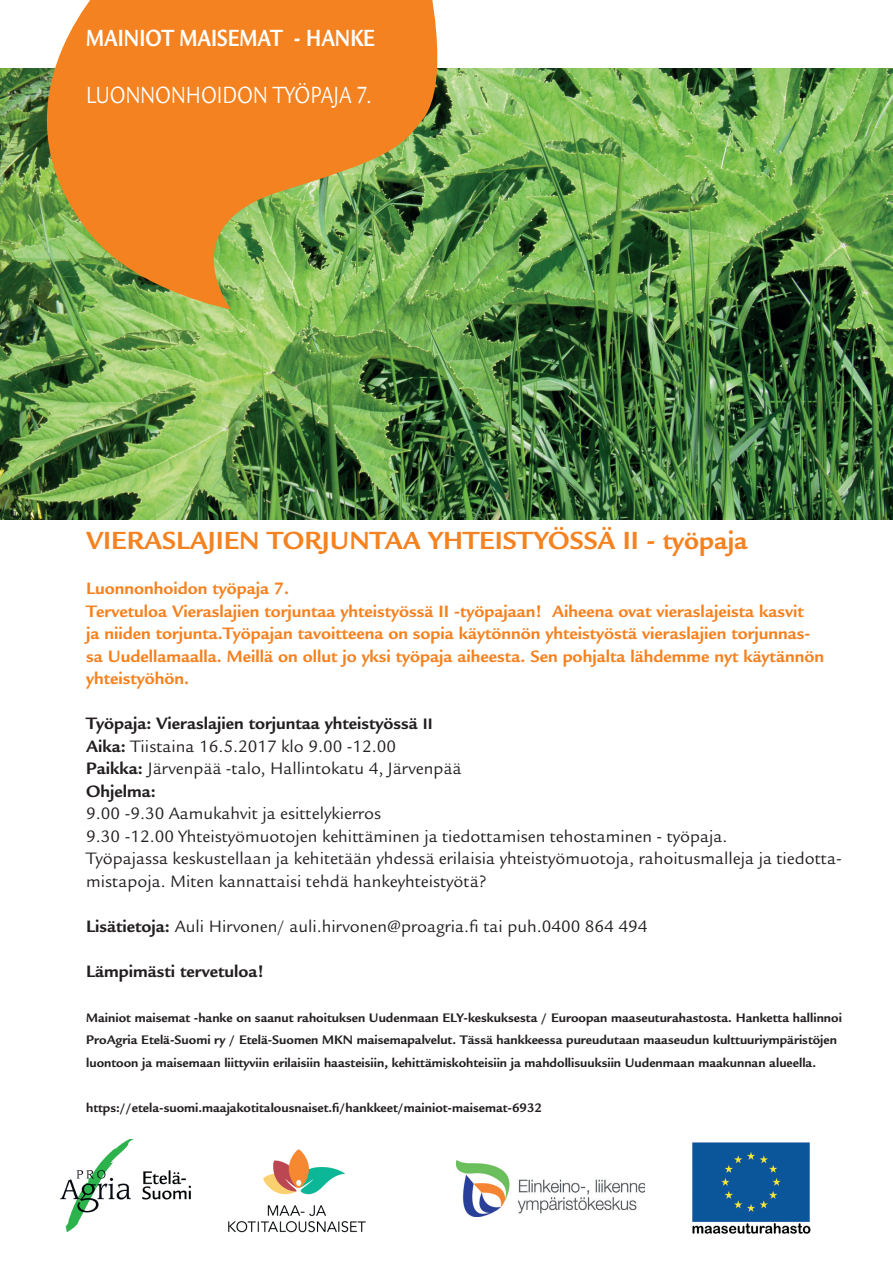
<style>
.page{position:relative;width:893px;height:1263px;background:#fff}
.page>*{position:absolute;margin:0;border:0;box-sizing:border-box;transform-origin:0 0}
.t1{font:700 27px "Legacy Sans";color:#f58220}
.t2{font:25.5px "Legacy Sans";color:#fff;scale:.8 1}
.t3{font:700 25.5px "Legacy Sans";color:#fff;scale:.8 1}
.t4{font:18px/22.5px "Legacy Sans";color:#231f20}
.t5{font:700 18px/22.5px "Legacy Sans";color:#f58220}
.t6{font:700 18px "Legacy Sans";color:#231f20}
.t7{font:700 13.5px/22.5px "Legacy Sans";color:#231f20}
.s1{font-weight:700}
.s2{font-weight:700;font-size:16.5px}
</style>
<div class="page">
<img style="left:0;top:68px;width:893px;height:452px">
<svg style="left:0;top:0;width:453px;height:309px;background:#c1923c"></svg>
<img style="left:60px;top:1140px;width:131px;height:93px">
<img style="left:692px;top:1142px;width:119px;height:92px">
<img style="left:228px;top:1149px;width:138px;height:84px">
<img style="left:456px;top:1161px;width:189px;height:55px">
<h2 class="t3" style="left:86px;top:24px;width:363px">MAINIOT MAISEMAT - HANKE</h2>
<h2 class="t2" style="left:86px;top:81px;width:359px">LUONNONHOIDON TYÖPAJA 7.</h2>
<h1 class="t1" style="left:86px;top:525px;width:663px">VIERASLAJIEN TORJUNTAA YHTEISTYÖSSÄ II - työpaja</h1>
<p class="t5" style="left:86px;top:577px;width:739px">Luonnonhoidon työpaja 7.<br>Tervetuloa Vieraslajien torjuntaa yhteistyössä II -työpajaan! Aiheena ovat vieraslajeista kasvit<br>ja niiden torjunta.Työpajan tavoitteena on sopia käytönnön yhteistyöstä vieraslajien torjunnas&shy;sa Uudellamaalla. Meillä on ollut jo yksi työpaja aiheesta. Sen pohjalta lähdemme nyt käytännön yhteistyöhön.</p>
<p class="t4" style="left:86px;top:712px;width:377px"><span class="s1">Työpaja: Vieraslajien torjuntaa yhteistyössä</span> <span class="s2">II </span><span class="s1">Aika:</span> Tiistaina 16.5.2017 klo 9.00 -12.00<br><span class="s1">Paikka:</span> Järvenpää -talo, Hallintokatu 4, Järvenpää <span class="s1">Ohjelma:</span></p>
<p class="t4" style="left:86px;top:802px;width:757px">9.00 -9.30 Aamukahvit ja esittelykierros<br>9.30 -12.00 Yhteistyömuotojen kehittäminen ja tiedottamisen tehostaminen - työpaja.<br>Työpajassa keskustellaan ja kehitetään yhdessä erilaisia yhteistyömuotoja, rahoitusmalleja ja tiedotta&shy;mistapoja. Miten kannattaisi tehdä hankeyhteistyötä?</p>
<p class="t4" style="left:86px;top:915px;width:563px"><span class="s1">Lisätietoja:</span> Auli Hirvonen/ auli.hirvonen@proagria.fi tai puh.0400 864 494</p>
<p class="t6" style="left:86px;top:961px;width:179px">Lämpimästi tervetuloa!</p>
<p class="t7" style="left:86px;top:1006px;width:757px">Mainiot maisemat -hanke on saanut rahoituksen Uudenmaan ELY-keskuksesta / Euroopan maaseuturahastosta. Hanketta hallinnoi<br>ProAgria Etelä-Suomi ry / Etelä-Suomen MKN maisemapalvelut. Tässä hankkeessa pureudutaan maaseudun kulttuuriympäristöjen luontoon ja maisemaan liittyviin erilaisiin haasteisiin, kehittämiskohteisiin ja mahdollisuuksiin Uudenmaan maakunnan alueella.</p>
<p class="t7" style="left:86px;top:1096px;width:457px">https://etela-suomi.maajakotitalousnaiset.fi/hankkeet/mainiot-maisemat-6932</p>
</div>
